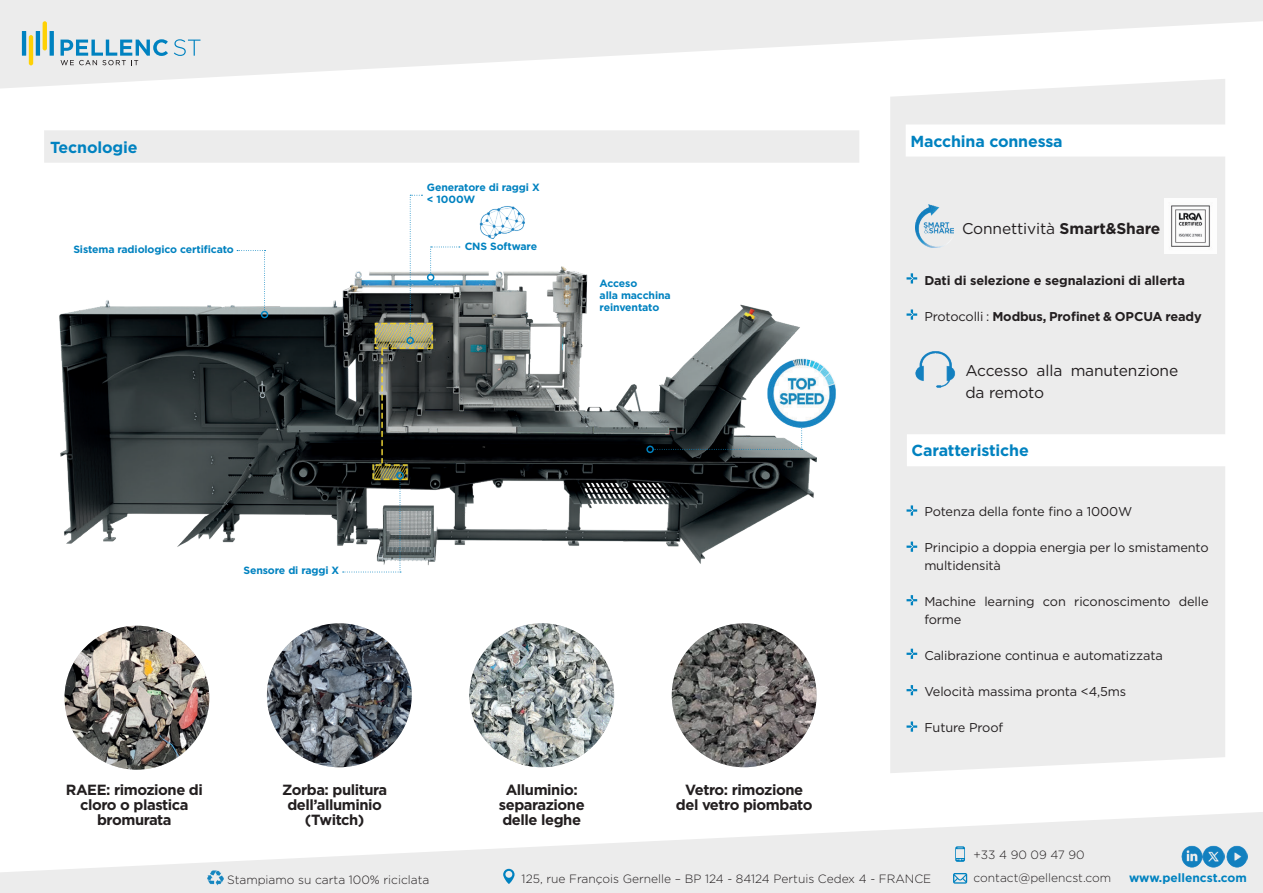
<style>
.page{position:relative;width:1263px;height:893px;background:#fff}
.page>*{position:absolute;margin:0;border:0;box-sizing:border-box;transform-origin:0 0}
.t1{font:700 15.9px "Gotham";letter-spacing:-.01em;color:#0082c0}
.t2{font:15.6px/21.9px "Gotham";letter-spacing:-.01em;color:#231f20}
.t3{font:700 14.7px/14.7px "Gotham";letter-spacing:-.03em;color:#231f20;text-align:center}
.t4{font:12.75px/18px "Gotham";letter-spacing:-.01em;color:#231f20}
.t5{font:700 12.75px "Gotham";letter-spacing:-.01em;color:#231f20}
.t6{font:300 12px/22.5px "Gotham";color:#231f20}
.t7{font:700 12px "Gotham";color:#0082c0}
.t8{font:700 10.5px/12px "Gotham";letter-spacing:-.01em;color:#0082c0}
.s1{font-weight:700}
.s2{font-weight:400}
</style>
<div class="page">
<div style="left:890px;top:93px;width:335px;height:680px;background:#ececec"></div>
<img style="left:59px;top:267px;width:757px;height:306px">
<img style="left:267px;top:623px;width:145px;height:144px;border-radius:72px">
<img style="left:469px;top:623px;width:145px;height:144px;border-radius:72px">
<img style="left:65px;top:626px;width:144px;height:144px;border-radius:72px">
<img style="left:672px;top:623px;width:144px;height:144px;border-radius:72px">
<svg style="left:430px;top:247px;width:30px;height:28px"></svg>
<div style="left:427px;top:274px;width:7px;height:7px;border:2px solid #0082c0;border-radius:50%"></div>
<svg style="left:410px;top:195px;width:12px;height:143px"></svg>
<div style="left:406px;top:337px;width:8px;height:7px;border:2px solid #0082c0;border-radius:50%"></div>
<svg style="left:237px;top:250px;width:29px;height:62px"></svg>
<div style="left:261px;top:311px;width:7px;height:7px;border:2px solid #0082c0;border-radius:50%"></div>
<svg style="left:343px;top:478px;width:58px;height:95px"></svg>
<div style="left:396px;top:472px;width:8px;height:7px;border:2px solid #0082c0;border-radius:50%"></div>
<svg style="left:653px;top:426px;width:150px;height:24px"></svg>
<div style="left:646px;top:446px;width:8px;height:7px;border:2px solid #0082c0;border-radius:50%"></div>
<svg style="left:906px;top:309px;width:11px;height:11px"></svg>
<svg style="left:906px;top:273px;width:11px;height:10px"></svg>
<svg style="left:903px;top:122px;width:322px;height:37px"></svg>
<div style="left:47px;top:133px;width:809px;height:27px;background:#ececec"></div>
<div style="left:44px;top:130px;width:815px;height:33px;border:6px solid #ececec"></div>
<img style="left:915px;top:205px;width:38px;height:42px">
<img style="left:906px;top:351px;width:57px;height:43px">
<svg style="left:906px;top:542px;width:11px;height:10px"></svg>
<svg style="left:906px;top:595px;width:11px;height:10px"></svg>
<svg style="left:906px;top:649px;width:11px;height:10px"></svg>
<svg style="left:906px;top:685px;width:11px;height:10px"></svg>
<svg style="left:906px;top:721px;width:11px;height:11px"></svg>
<svg style="left:906px;top:505px;width:11px;height:11px"></svg>
<svg style="left:904px;top:432px;width:321px;height:37px"></svg>
<svg style="left:0;top:812px;width:1263px;height:81px"></svg>
<svg style="left:0;top:0;width:1263px;height:93px"></svg>
<hr style="left:29px;top:35px;width:4px;height:30px;background:#fed105;border-radius:2px">
<hr style="left:43px;top:21px;width:4px;height:29px;background:#fed105;border-radius:2px">
<hr style="left:22px;top:31px;width:4px;height:25px;background:#0082c0">
<hr style="left:36px;top:31px;width:4px;height:25px;background:#0082c0">
<svg style="left:50px;top:31px;width:4px;height:25px"></svg>
<svg style="left:174px;top:39px;width:26px;height:17px"></svg>
<svg style="left:61px;top:39px;width:107px;height:26px;background:#a2c6d8"></svg>
<img style="left:208px;top:870px;width:15px;height:16px">
<img style="left:1181px;top:846px;width:43px;height:21px">
<img style="left:1226px;top:846px;width:21px;height:21px">
<svg style="left:955px;top:846px;width:10px;height:16px"></svg>
<svg style="left:953px;top:873px;width:14px;height:11px"></svg>
<svg style="left:503px;top:869px;width:11px;height:15px"></svg>
<img style="left:767px;top:357px;width:69px;height:72px">
<img style="left:479px;top:206px;width:46px;height:33px">
<img style="left:1165px;top:199px;width:51px;height:55px">
<p class="t1" style="left:50px;top:140px;width:89px">Tecnologie</p>
<p class="t1" style="left:910px;top:134px;width:154px">Macchina connessa</p>
<p class="t8" style="left:427px;top:182px;width:114px">Generatore di raggi X &lt; 1000W</p>
<p class="t2" style="left:962px;top:219px;width:200px">Connettività <span class="s1">Smart&amp;Share</span></p>
<p class="t8" style="left:73px;top:244px;width:162px">Sistema radiologico certificato</p>
<p class="t8" style="left:465px;top:241px;width:74px">CNS Software</p>
<p class="t8" style="left:600px;top:278px;width:73px">Acceso<br>alla macchina reinventato</p>
<p class="t5" style="left:924px;top:274px;width:262px">Dati di selezione e segnalazioni di allerta</p>
<p class="t5" style="left:924px;top:310px;width:279px"><span class="s2">Protocolli :</span> Modbus, Profinet &amp; OPCUA ready</p>
<p class="t2" style="left:965px;top:361px;width:214px">Accesso alla manutenzione da remoto</p>
<p class="t1" style="left:912px;top:444px;width:119px">Caratteristiche</p>
<p class="t8" style="left:243px;top:565px;width:97px">Sensore di raggi X</p>
<p class="t4" style="left:924px;top:503px;width:210px">Potenza della fonte fino a 1000W</p>
<p class="t4" style="left:924px;top:539px;width:286px">Principio a doppia energia per lo smistamento multidensità</p>
<p class="t4" style="left:924px;top:593px;width:286px">Machine learning con riconoscimento delle forme</p>
<p class="t4" style="left:924px;top:647px;width:240px">Calibrazione continua e automatizzata</p>
<p class="t4" style="left:924px;top:683px;width:203px">Velocità massima pronta &lt;4,5ms</p>
<p class="t4" style="left:924px;top:719px;width:80px">Future Proof</p>
<p class="t3" style="left:66px;top:783px;width:138px">RAEE: rimozione di cloro o plastica bromurata</p>
<p class="t3" style="left:282px;top:783px;width:107px">Zorba: pulitura dell’alluminio (Twitch)</p>
<p class="t3" style="left:499px;top:783px;width:87px">Alluminio: separazione delle leghe</p>
<p class="t3" style="left:676px;top:783px;width:138px">Vetro: rimozione del vetro piombato</p>
<p class="t6" style="left:227px;top:869px;width:204px">Stampiamo su carta 100% riciclata</p>
<p class="t6" style="left:522px;top:868px;width:411px">125, rue François Gernelle – BP 124 - 84124 Pertuis Cedex 4 - FRANCE</p>
<p class="t6" style="left:973px;top:844px;width:139px">+33 4 90 09 47 90 contact@pellencst.com</p>
<p class="t7" style="left:1129px;top:872px;width:119px">www.pellencst.com</p>
</div>
